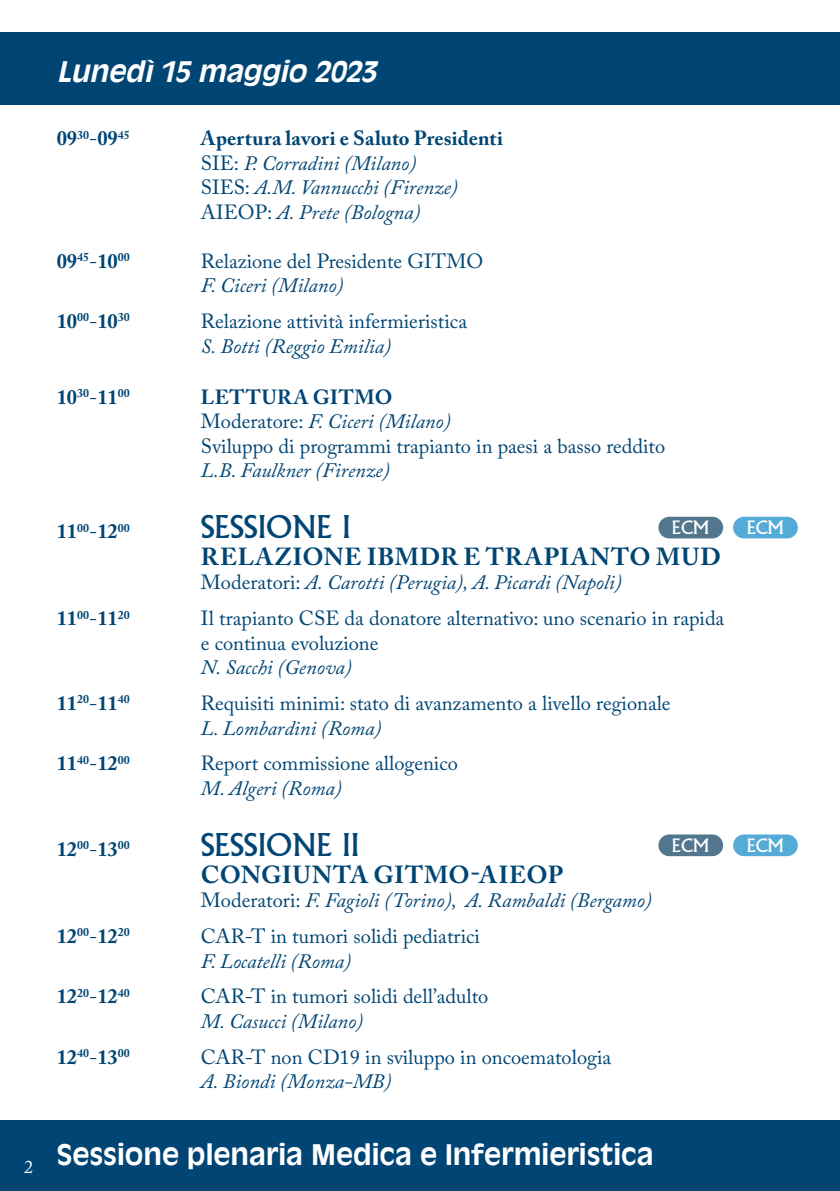
<style>
.page{position:relative;width:840px;height:1191px;background:#fff}
.page>*{position:absolute;margin:0;border:0;box-sizing:border-box;transform-origin:0 0}
.t1{font:30.6px "Albertus MT Std";color:#004574}
.t2{font:700 28px "Antique Olive Std";letter-spacing:-.005em;color:#fff}
.t3{font:italic 700 28px "Antique Olive Std";color:#fff}
.t4{font:700 24.4px "Adobe Caslon Pro";letter-spacing:.025em;color:#004574}
.t5{font:20.4px/24.4px "Adobe Caslon Pro";color:#004574}
.t6{font:italic 20.4px/24.4px "Adobe Caslon Pro";color:#004574}
.t7{font:700 20.4px "Adobe Caslon Pro";color:#004574}
.t8{font:18px "Albertus MT Std";color:#fff}
.s1{font-weight:400}
.s2{font-weight:700;font-style:normal}
.s3{font-style:normal}
.s4{font-weight:700}
.s5{font-style:italic}
</style>
<div class="page">
<div style="left:0;top:1120px;width:839px;height:71px;background:#004574"></div>
<div style="left:0;top:33px;width:839px;height:72px;background:#004574"></div>
<div style="left:658px;top:517px;width:64px;height:21px;background:#51768d;border-radius:11px"></div>
<div style="left:732px;top:517px;width:65px;height:21px;background:#54abd7;border-radius:11px"></div>
<div style="left:658px;top:834px;width:64px;height:22px;background:#51768d;border-radius:11px"></div>
<div style="left:732px;top:834px;width:65px;height:22px;background:#54abd7;border-radius:11px"></div>
<h2 class="t3" style="left:57px;top:55px;width:328px">Lunedì 15 maggio 2023</h2>
<p class="t7" style="left:57px;top:126px;width:74px">09<sup>30</sup><span class="s1">-</span>09<sup>45</sup></p>
<p class="t6" style="left:201px;top:126px;width:303px"><span class="s2">Apertura lavori e Saluto Presidenti<br></span><span class="s3">SIE:</span> P. Corradini (Milano)<br><span class="s3">SIES:</span> A.M. Vannucchi (Firenze)<br><span class="s3">AIEOP:</span> A. Prete (Bologna)</p>
<p class="t7" style="left:57px;top:249px;width:74px">09<sup>45</sup><span class="s1">-</span>10<sup>00</sup></p>
<p class="t5" style="left:201px;top:249px;width:284px">Relazione del Presidente GITMO</p>
<p class="t6" style="left:201px;top:273px;width:144px">F. Ciceri (Milano)</p>
<p class="t7" style="left:57px;top:309px;width:74px">10<sup>00</sup><span class="s1">-</span>10<sup>30</sup></p>
<p class="t5" style="left:201px;top:309px;width:267px">Relazione attività infermieristica</p>
<p class="t6" style="left:201px;top:333px;width:192px">S. Botti (Reggio Emilia)</p>
<p class="t7" style="left:57px;top:385px;width:74px">10<sup>30</sup><span class="s1">-</span>11<sup>00</sup></p>
<p class="t5" style="left:201px;top:384px;width:465px"><span class="s4">LETTURA GITMO<br></span>Moderatore: <span class="s5">F. Ciceri (Milano)<br></span>Sviluppo di programmi trapianto in paesi a basso reddito</p>
<p class="t6" style="left:201px;top:458px;width:190px">L.B. Faulkner (Firenze)</p>
<p class="t7" style="left:57px;top:519px;width:74px">11<sup>00</sup><span class="s1">-</span>12<sup>00</sup></p>
<h1 class="t1" style="left:201px;top:509px;width:151px">SESSIONE I</h1>
<p class="t8" style="left:671px;top:517px;width:38px">ECM</p>
<p class="t8" style="left:746px;top:517px;width:38px">ECM</p>
<p class="t4" style="left:201px;top:542px;width:521px">RELAZIONE IBMDR E TRAPIANTO MUD</p>
<p class="t6" style="left:201px;top:570px;width:422px"><span class="s3">Moderatori:</span> A. Carotti (Perugia), A. Picardi (Napoli)</p>
<p class="t7" style="left:57px;top:606px;width:74px">11<sup>00</sup><span class="s1">-</span>11<sup>20</sup></p>
<p class="t5" style="left:201px;top:606px;width:524px">Il trapianto CSE da donatore alternativo: uno scenario in rapida e continua evoluzione</p>
<p class="t6" style="left:201px;top:655px;width:152px">N. Sacchi (Genova)</p>
<p class="t7" style="left:57px;top:691px;width:74px">11<sup>20</sup><span class="s1">-</span>11<sup>40</sup></p>
<p class="t5" style="left:201px;top:691px;width:471px">Requisiti minimi: stato di avanzamento a livello regionale</p>
<p class="t6" style="left:201px;top:715px;width:182px">L. Lombardini (Roma)</p>
<p class="t7" style="left:57px;top:751px;width:74px">11<sup>40</sup><span class="s1">-</span>12<sup>00</sup></p>
<p class="t5" style="left:201px;top:751px;width:258px">Report commissione allogenico</p>
<p class="t6" style="left:201px;top:775px;width:142px">M. Algeri (Roma)</p>
<p class="t7" style="left:57px;top:837px;width:74px">12<sup>00</sup><span class="s1">-</span>13<sup>00</sup></p>
<h1 class="t1" style="left:201px;top:827px;width:160px">SESSIONE II</h1>
<p class="t8" style="left:671px;top:835px;width:38px">ECM</p>
<p class="t8" style="left:746px;top:835px;width:38px">ECM</p>
<p class="t4" style="left:201px;top:860px;width:364px">CONGIUNTA GITMO-AIEOP</p>
<p class="t6" style="left:201px;top:888px;width:452px"><span class="s3">Moderatori:</span> F. Fagioli (Torino), A. Rambaldi (Bergamo)</p>
<p class="t7" style="left:57px;top:924px;width:74px">12<sup>00</sup><span class="s1">-</span>12<sup>20</sup></p>
<p class="t5" style="left:201px;top:923px;width:280px">CAR-T in tumori solidi pediatrici</p>
<p class="t6" style="left:201px;top:948px;width:152px">F. Locatelli (Roma)</p>
<p class="t7" style="left:57px;top:984px;width:74px">12<sup>20</sup><span class="s1">-</span>12<sup>40</sup></p>
<p class="t5" style="left:201px;top:984px;width:289px">CAR-T in tumori solidi dell’adulto</p>
<p class="t6" style="left:201px;top:1008px;width:164px">M. Casucci (Milano)</p>
<p class="t7" style="left:57px;top:1044px;width:74px">12<sup>40</sup><span class="s1">-</span>13<sup>00</sup></p>
<p class="t5" style="left:201px;top:1044px;width:411px">CAR-T non CD19 in sviluppo in oncoematologia</p>
<p class="t6" style="left:201px;top:1069px;width:192px">A. Biondi (Monza-MB)</p>
<h2 class="t2" style="left:24px;top:1137px;width:631px"><sub>2</sub> Sessione plenaria Medica e Infermieristica</h2>
</div>
